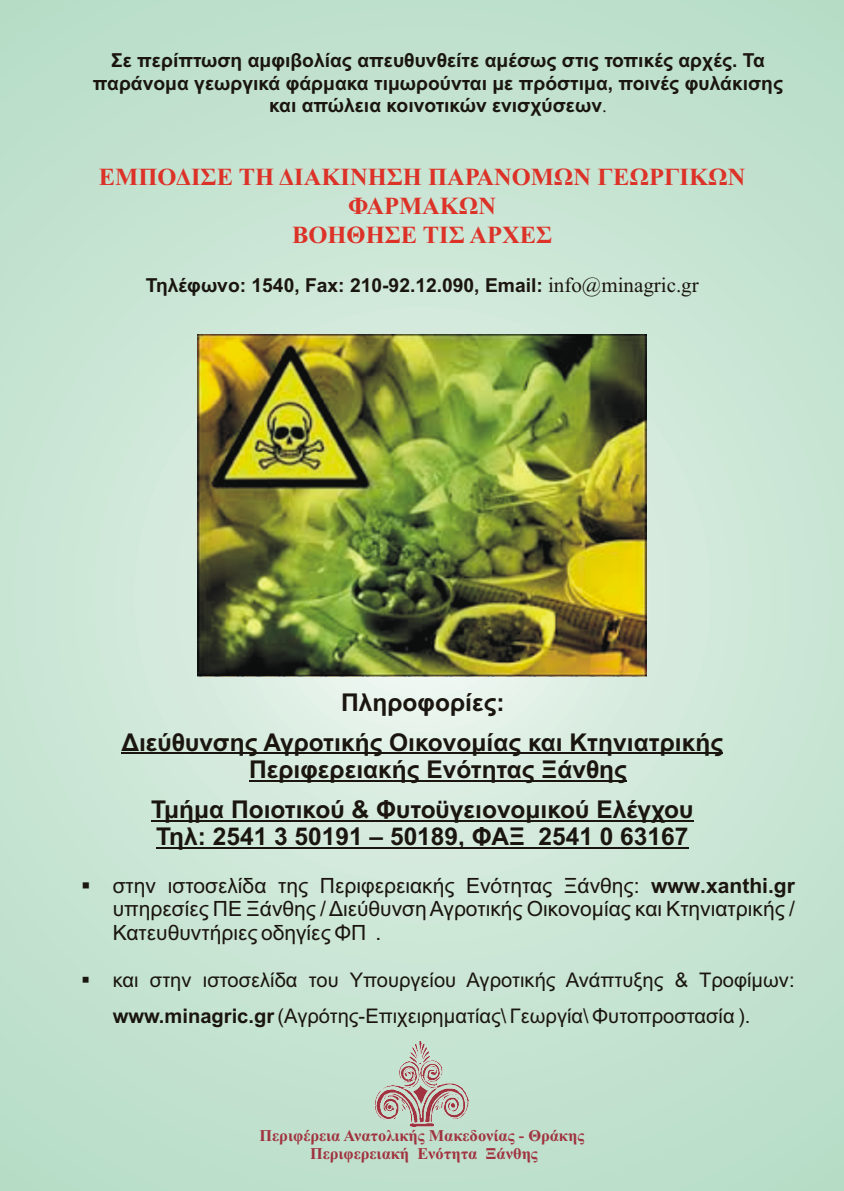
<style>
.page{position:relative;width:844px;height:1191px;background:#fff}
.page>*{position:absolute;margin:0;border:0;box-sizing:border-box;transform-origin:0 0}
.t1{font:700 24.5px/39.7px "Arial";color:#1a150f;text-align:center}
.t2{font:700 24.5px/28.5px "Times New Roman";color:#dc3228;text-align:center}
.t3{font:21px/23.4px "Arial";color:#1a150f;text-align:justify}
.t4{font:20.12px/36.6px "Arial";color:#1a150f}
.t5{font:700 19.25px/22.6px "Arial";color:#1a150f;text-align:center}
.t6{font:700 16.45px/18.2px "Times New Roman";color:#a03340;text-align:center}
.s1{font-family:"Times New Roman";font-weight:400}
.s2{font-family:"Times New Roman";font-weight:400;font-size:21px}
.s3{font-weight:700}
</style>
<div class="page">
<img style="left:0;top:0;width:843px;height:1191px">
<hr style="left:121px;top:753px;width:601px;height:1px;background:#1a150f">
<hr style="left:249px;top:780px;width:378px;height:1px;background:#1a150f">
<hr style="left:151px;top:820px;width:542px;height:1px;background:#1a150f">
<hr style="left:156px;top:847px;width:42px;height:1px;background:#1a150f">
<hr style="left:198px;top:847px;width:260px;height:1px;background:#1a150f">
<svg style="left:458px;top:847px;width:13px;height:1px"></svg>
<hr style="left:471px;top:847px;width:53px;height:1px;background:#1a150f">
<hr style="left:524px;top:847px;width:164px;height:1px;background:#1a150f">
<img style="left:197px;top:334px;width:449px;height:342px">
<img style="left:375px;top:1042px;width:94px;height:84px">
<p class="t5" style="left:93px;top:51px;width:691px">Σε περίπτωση αμφιβολίας απευθυνθείτε αμέσως στις τοπικές αρχές. Τα παράνομα γεωργικά φάρμακα τιμωρούνται με πρόστιμα, ποινές φυλάκισης και απώλεια κοινοτικών ενισχύσεων<span class="s1">.</span></p>
<p class="t2" style="left:99px;top:165px;width:648px">ΕΜΠΟΔΙΣΕ ΤΗ ΔΙΑΚΙΝΗΣΗ ΠΑΡΑΝΟΜΩΝ ΓΕΩΡΓΙΚΩΝ<br>ΦΑΡΜΑΚΩΝ<br>ΒΟΗΘΗΣΕ ΤΙΣ ΑΡΧΕΣ</p>
<p class="t5" style="left:146px;top:276px;width:554px">Τηλέφωνο: 1540, Fax: 210-92.12.090, Email: <span class="s2">info@minagric.gr</span></p>
<p class="t1" style="left:121px;top:684px;width:603px">Πληροφορίες:<br>Διεύθυνσης Αγροτικής Οικονομίας και Κτηνιατρικής</p>
<p class="t1" style="left:151px;top:752px;width:544px;text-align:left;text-indent:98px">Περιφερειακής Ενότητας Ξάνθης<br>Τμήμα Ποιοτικού &amp; Φυτοϋγειονομικού Ελέγχου</p>
<p class="t1" style="left:156px;top:819px;width:533px">Τηλ: 2541 3 50191 – 50189, ΦΑΞ 2541 0 63167</p>
<p class="t3" style="left:113px;top:875px;width:683px;text-indent:-31px">▪ στην ιστοσελίδα της Περιφερειακής Ενότητας Ξάνθης: <span class="s3">www.xanthi.gr </span>υπηρεσίες ΠΕ Ξάνθης / Διεύθυνση Αγροτικής Οικονομίας και Κτηνιατρικής / Κατευθυντήριες οδηγίες ΦΠ .</p>
<p class="t4" style="left:113px;top:963px;width:683px;text-indent:-31px">▪ και στην ιστοσελίδα του Υπουργείου Αγροτικής Ανάπτυξης &amp; Τροφίμων: <span class="s3">www.minagric.gr</span> (Αγρότης-Επιχειρηματίας\ Γεωργία\ Φυτοπροστασία ).</p>
<p class="t6" style="left:259px;top:1128px;width:326px">Περιφέρεια Ανατολικής Μακεδονίας - Θράκης<br>Περιφερειακή Ενότητα Ξάνθης</p>
</div>
